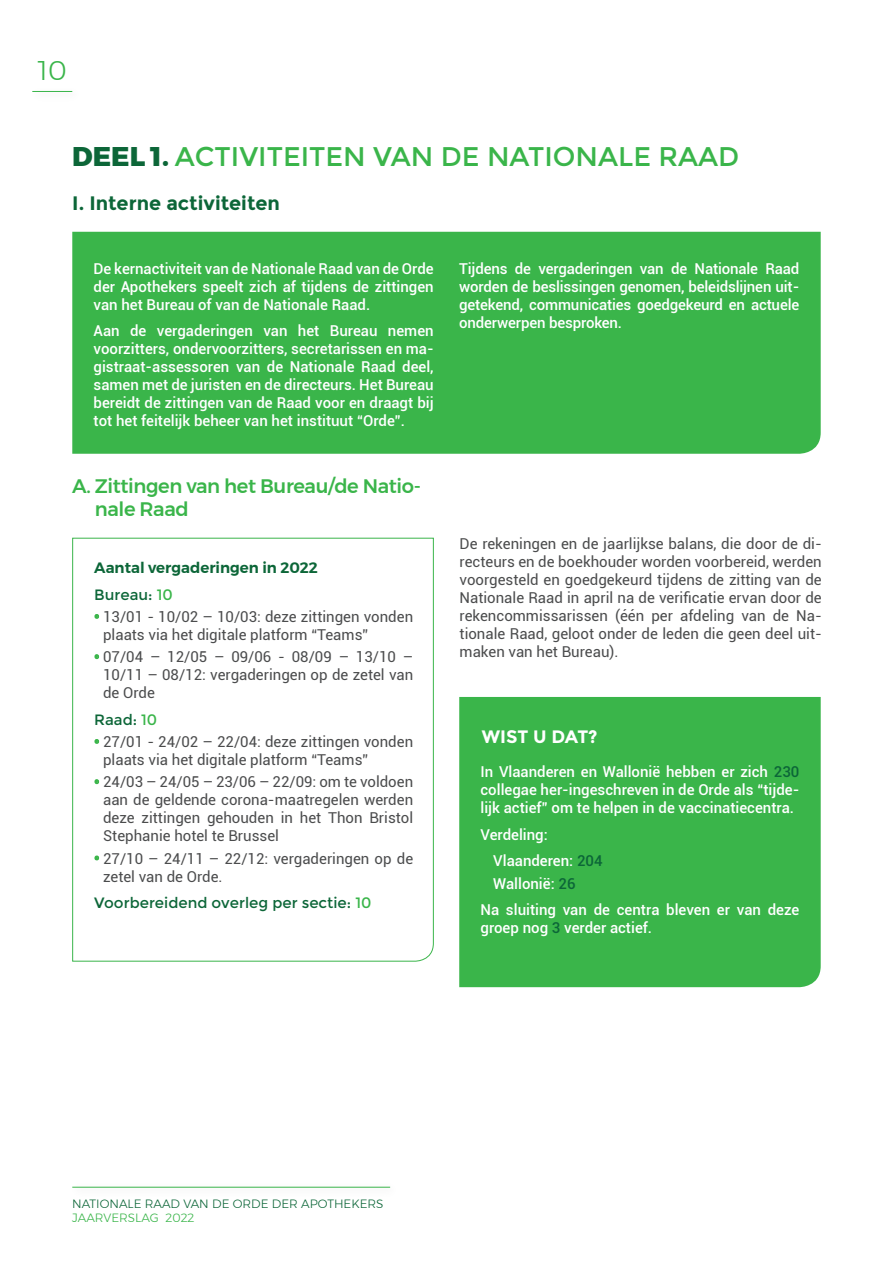
<style>
.page{position:relative;width:893px;height:1263px;background:#fff}
.page>*{position:absolute;margin:0;border:0;box-sizing:border-box;transform-origin:0 0}
.GRAND_TITRE{font:27px "Montserrat";color:#3ab54a}
.t1{font:300 27px "Gontserrat";color:#3ab54a}
.t2{font:500 19.5px/23.4px "Gontserrat";letter-spacing:-.02em;color:#3ab54a}
.t3{font:700 19.5px "Montserrat";color:#0c6638}
.t4{font:700 18px "Montserrat";letter-spacing:-.005em;color:#fff}
.t5{font:500 15px/18px "Roboto";color:#fff;text-align:justify}
.t6{font:15px/18px "Roboto";color:#4b4c4d}
.t7{font:15px "Montserrat";color:#0c6638}
.t8{font:600 15px "Gontserrat";color:#0c6638}
.t9{font:300 12px "Gontserrat";color:#0c6638}
.t10{font:300 12px "Gontserrat";color:#3ab54a}
.s1{font-family:"Gontserrat";font-weight:800;color:#0c6638}
.s2{color:#3ab54a}
.s3{color:#0c6638}
</style>
<div class="page">
<div style="left:69px;top:1181px;width:331px;height:18px;background:#231f20;opacity:.25"></div>
<hr style="left:72px;top:1187px;width:318px;height:1px;background:#3ab54a">
<hr style="left:32px;top:91px;width:40px;height:1px;background:#3ab54a">
<svg style="left:72px;top:537px;width:362px;height:425px"></svg>
<svg style="left:93px;top:613px;width:7px;height:7px"></svg>
<svg style="left:93px;top:653px;width:7px;height:7px"></svg>
<svg style="left:93px;top:738px;width:7px;height:7px"></svg>
<svg style="left:93px;top:778px;width:7px;height:7px"></svg>
<svg style="left:93px;top:854px;width:7px;height:8px"></svg>
<div style="left:72px;top:232px;width:749px;height:222px;background:#3ab54a"></div>
<div style="left:459px;top:697px;width:362px;height:290px;background:#3ab54a"></div>
<h1 class="t1" style="left:38px;top:50px;width:31px">10</h1>
<p class="GRAND_TITRE" style="left:72px;top:141px;width:669px"><span class="s1">DEEL 1.</span> ACTIVITEITEN VAN DE NATIONALE RAAD</p>
<p class="t3" style="left:72px;top:192px;width:209px">I. Interne activiteiten</p>
<p class="t5" style="left:94px;top:259px;width:342px">De kernactiviteit van de Nationale Raad van de Orde der Apothekers speelt zich af tijdens de zittingen van het Bureau of van de Nationale Raad.</p>
<p class="t5" style="left:94px;top:321px;width:342px">Aan de vergaderingen van het Bureau nemen voorzitters, ondervoorzitters, secretarissen en ma&shy;gistraat-assessoren van de Nationale Raad deel, samen met de juristen en de directeurs. Het Bureau bereidt de zittingen van de Raad voor en draagt bij tot het feitelijk beheer van het instituut “Orde”.</p>
<p class="t5" style="left:459px;top:259px;width:342px">Tijdens de vergaderingen van de Nationale Raad worden de beslissingen genomen, beleidslijnen uit&shy;getekend, communicaties goedgekeurd en actuele onderwerpen besproken.</p>
<p class="t2" style="left:95px;top:474px;width:328px;text-indent:-23px">A. Zittingen van het Bureau/de Natio&shy;nale Raad</p>
<p class="t8" style="left:94px;top:556px;width:225px">Aantal vergaderingen in 2022</p>
<p class="t7" style="left:94px;top:586px;width:80px">Bureau: <span class="s2">10</span></p>
<p class="t6" style="left:103px;top:607px;width:312px;text-indent:-9px"><span class="s2">•</span> 13/01 - 10/02 – 10/03: deze zittingen vonden plaats via het digitale platform “Teams”</p>
<p class="t6" style="left:103px;top:647px;width:312px;text-align:justify;text-indent:-9px"><span class="s2">•</span> 07/04 – 12/05 – 09/06 - 08/09 – 13/10 – 10/11 – 08/12: vergaderingen op de zetel van de Orde</p>
<p class="t7" style="left:94px;top:711px;width:64px">Raad: <span class="s2">10</span></p>
<p class="t6" style="left:103px;top:732px;width:312px;text-indent:-9px"><span class="s2">•</span> 27/01 - 24/02 – 22/04: deze zittingen vonden plaats via het digitale platform “Teams”</p>
<p class="t6" style="left:103px;top:772px;width:312px;text-align:justify;text-indent:-9px"><span class="s2">•</span> 24/03 – 24/05 – 23/06 – 22/09: om te voldoen aan de geldende corona- maatregelen werden deze zittingen gehouden in het Thon Bristol Stephanie hotel te Brussel</p>
<p class="t6" style="left:103px;top:849px;width:312px;text-indent:-9px"><span class="s2">•</span> 27/10 – 24/11 – 22/12: vergaderingen op de zetel van de Orde.</p>
<p class="t7" style="left:94px;top:894px;width:279px">Voorbereidend overleg per sectie: <span class="s2">10</span></p>
<p class="t6" style="left:460px;top:534px;width:364px;text-align:justify">De rekeningen en de jaarlijkse balans, die door de di&shy;recteurs en de boekhouder worden voorbereid, werden voorgesteld en goedgekeurd tijdens de zitting van de Nationale Raad in april na de verificatie ervan door de rekencommissarissen (één per afdeling van de Na&shy;tionale Raad, geloot onder de leden die geen deel uit&shy;maken van het Bureau).</p>
<p class="t4" style="left:482px;top:726px;width:117px">WIST U DAT?</p>
<p class="t5" style="left:480px;top:762px;width:320px">In Vlaanderen en Wallonië hebben er zich <span class="s3">230 </span>collegae her-ingeschreven in de Orde als “tijde&shy;lijk actief” om te helpen in de vaccinatiecentra.</p>
<p class="t5" style="left:480px;top:825px;width:69px">Verdeling:</p>
<p class="t5" style="left:493px;top:851px;width:111px">Vlaanderen: <span class="s3">204</span></p>
<p class="t5" style="left:493px;top:874px;width:84px">Wallonië: <span class="s3">26</span></p>
<p class="t5" style="left:480px;top:900px;width:320px">Na sluiting van de centra bleven er van deze groep nog <span class="s3">3</span> verder actief.</p>
<p class="t9" style="left:72px;top:1194px;width:313px">NATIONALE RAAD VAN DE ORDE DER APOTHEKERS</p>
<p class="t10" style="left:72px;top:1209px;width:124px">JAARVERSLAG 2022</p>
</div>
